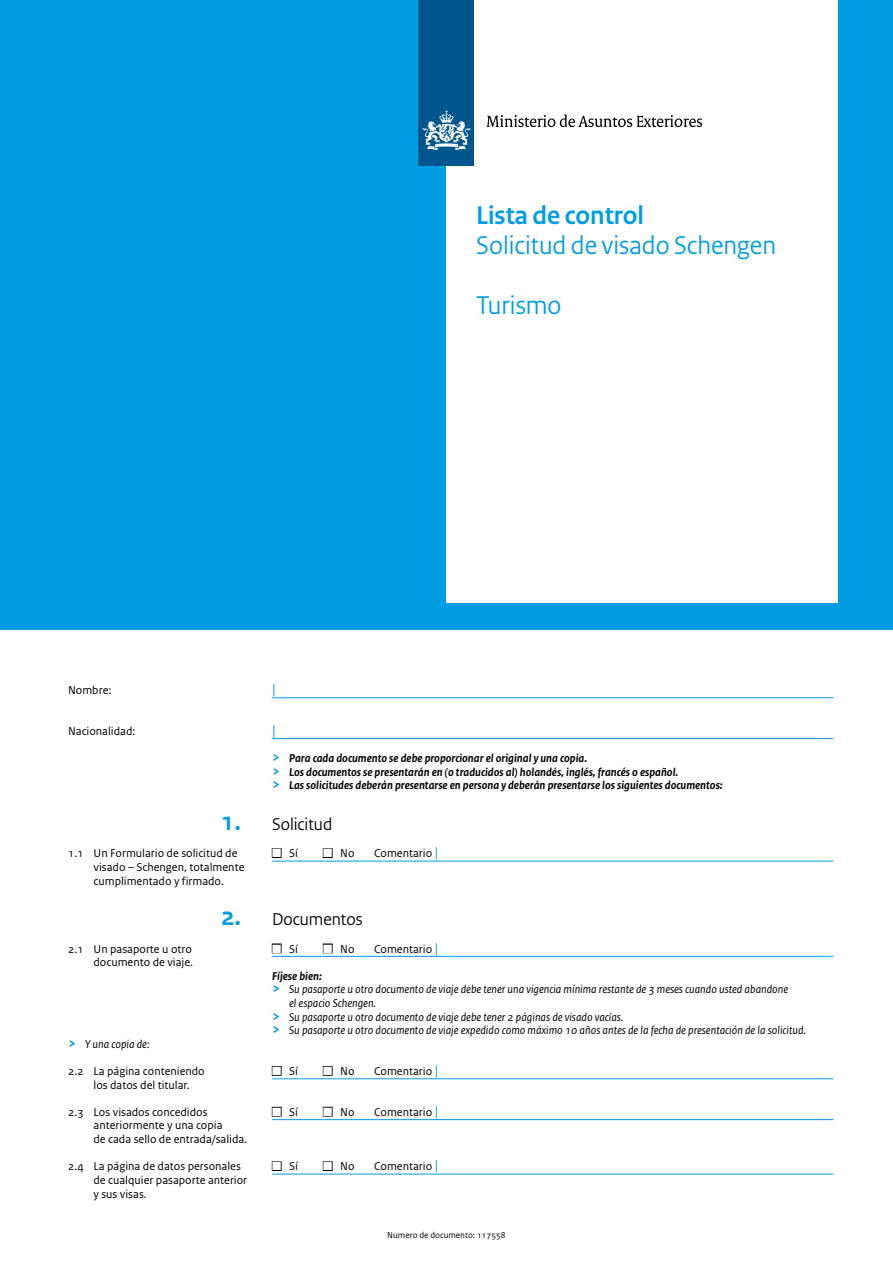
<style>
.page{position:relative;width:893px;height:1263px;background:#fff}
.page>*{position:absolute;margin:0;border:0;box-sizing:border-box;transform-origin:0 0}
._02_RO_Doc-specifica{font:27px "Rijksoverheid Sans Heading";color:#009de2}
._01_RO_Doc-naam{font:700 27px "Rijksoverheid Sans Heading";color:#009de2}
._05_RO_Rubriek{font:18px "Rijksoverheid Sans Heading";color:#000}
.t1{font:15px "Rijksoverheid Sans Text";color:#009de2}
._06_RO_Vraag{font:12px/13.6px "Rijksoverheid Sans Text";color:#000}
.t2{font:italic 12px "Rijksoverheid Sans Text";color:#000}
.t3{font:italic 700 12px/13.6px "Rijksoverheid Sans Text";color:#000}
.t4{font:9px "Rijksoverheid Sans Text";color:#000}
.s1{font-size:15px;color:#009de2}
.s2{font-style:normal;font-size:15px;color:#009de2}
.s3{font-weight:700;font-size:27px;color:#009de2}
.s4{color:#fff}
.s5{font-weight:700;font-style:normal;font-size:15px;color:#009de2}
</style>
<div class="page">
<div style="left:0;top:0;width:893px;height:629px;background:#009de2"></div>
<div style="left:446px;top:0;width:392px;height:602px;background:#fff"></div>
<div style="left:419px;top:0;width:55px;height:166px;background:#00568d"></div>
<svg style="left:423px;top:110px;width:47px;height:40px"></svg>
<svg style="left:486px;top:114px;width:216px;height:13px"></svg>
<hr style="left:272px;top:697px;width:561px;height:1px;background:#009de2">
<hr style="left:272px;top:738px;width:561px;height:1px;background:#009de2">
<hr style="left:272px;top:861px;width:561px;height:1px;background:#009de2">
<hr style="left:272px;top:956px;width:561px;height:1px;background:#009de2">
<hr style="left:272px;top:1078px;width:561px;height:1px;background:#009de2">
<hr style="left:272px;top:1119px;width:561px;height:1px;background:#009de2">
<hr style="left:272px;top:1174px;width:561px;height:1px;background:#009de2">
<div style="left:272px;top:848px;width:10px;height:10px;border:2px solid #000"></div>
<div style="left:323px;top:848px;width:10px;height:10px;border:2px solid #000"></div>
<div style="left:272px;top:943px;width:10px;height:10px;border:2px solid #000"></div>
<div style="left:323px;top:943px;width:10px;height:10px;border:2px solid #000"></div>
<div style="left:272px;top:1066px;width:10px;height:10px;border:2px solid #000"></div>
<div style="left:323px;top:1066px;width:10px;height:10px;border:2px solid #000"></div>
<div style="left:272px;top:1107px;width:10px;height:9px;border:2px solid #000"></div>
<div style="left:323px;top:1107px;width:10px;height:9px;border:2px solid #000"></div>
<div style="left:272px;top:1161px;width:10px;height:10px;border:2px solid #000"></div>
<div style="left:323px;top:1161px;width:10px;height:10px;border:2px solid #000"></div>
<p class="_01_RO_Doc-naam" style="left:476px;top:200px;width:169px">Lista de control</p>
<p class="_02_RO_Doc-specifica" style="left:476px;top:230px;width:301px">Solicitud de visado Schengen</p>
<p class="_02_RO_Doc-specifica" style="left:476px;top:290px;width:87px">Turismo</p>
<p class="_06_RO_Vraag" style="left:68px;top:683px;width:45px">Nombre:</p>
<p class="_06_RO_Vraag" style="left:68px;top:724px;width:69px">Nacionalidad:</p>
<p class="t1" style="left:272px;top:680px;width:5px">|</p>
<p class="t1" style="left:272px;top:721px;width:5px">|</p>
<p class="t3" style="left:272px;top:751px;width:452px"><span class="s1">&gt;</span> Para cada documento se debe proporcionar el original y una copia.<br><span class="s1">&gt;</span> Los documentos se presentarán en (o traducidos al) holandés, inglés, francés o español.<br><span class="s2">&gt;</span> Las solicitudes deberán presentarse en persona y deberán presentarse los siguientes documentos:</p>
<p class="_05_RO_Rubriek" style="left:221px;top:814px;width:113px"><span class="s3">1.</span> Solicitud</p>
<p class="_06_RO_Vraag" style="left:94px;top:847px;width:152px;text-indent:-26px">1.1 Un Formulario de solicitud de visado – Schengen, totalmente cumplimentado y firmado.</p>
<h2 class="_05_RO_Rubriek" style="left:221px;top:909px;width:143px"><span class="s3">2.</span> Documentos</h2>
<p class="_06_RO_Vraag" style="left:68px;top:942px;width:127px;text-align:right">2.1 Un pasaporte u otro documento de viaje.</p>
<p class="_06_RO_Vraag" style="left:272px;top:847px;width:27px"><span class="s4">■</span> Sí</p>
<p class="_06_RO_Vraag" style="left:323px;top:847px;width:33px"><span class="s4">■</span> No</p>
<p class="_06_RO_Vraag" style="left:374px;top:847px;width:66px">Comentario <span class="s1">|</span></p>
<p class="_06_RO_Vraag" style="left:272px;top:942px;width:27px"><span class="s4">■</span> Sí</p>
<p class="_06_RO_Vraag" style="left:323px;top:942px;width:33px"><span class="s4">■</span> No</p>
<p class="_06_RO_Vraag" style="left:374px;top:942px;width:66px">Comentario <span class="s1">|</span></p>
<p class="t3" style="left:272px;top:969px;width:51px">Fíjese bien:</p>
<p class="t2" style="left:272px;top:983px;width:518px"><span class="s5">&gt;</span> Su pasaporte u otro documento de viaje debe tener una vigencia mínima restante de 3 meses cuando usted abandone</p>
<p class="t2" style="left:289px;top:996px;width:88px">el espacio Schengen.</p>
<p class="t2" style="left:272px;top:1010px;width:353px"><span class="s5">&gt;</span> Su pasaporte u otro documento de viaje debe tener 2 páginas de visado vacías.</p>
<p class="t2" style="left:272px;top:1023px;width:535px"><span class="s5">&gt;</span> Su pasaporte u otro documento de viaje expedido como máximo 10 años antes de la fecha de presentación de la solicitud.</p>
<p class="_06_RO_Vraag" style="left:272px;top:1064px;width:27px"><span class="s4">■</span> Sí</p>
<p class="_06_RO_Vraag" style="left:323px;top:1064px;width:33px"><span class="s4">■</span> No</p>
<p class="_06_RO_Vraag" style="left:374px;top:1064px;width:66px">Comentario <span class="s1">|</span></p>
<p class="_06_RO_Vraag" style="left:272px;top:1105px;width:27px"><span class="s4">■</span> Sí</p>
<p class="_06_RO_Vraag" style="left:323px;top:1105px;width:33px"><span class="s4">■</span> No</p>
<p class="_06_RO_Vraag" style="left:374px;top:1105px;width:66px">Comentario <span class="s1">|</span></p>
<p class="t2" style="left:68px;top:1037px;width:83px"><span class="s5">&gt;</span> Y una copia de:</p>
<p class="_06_RO_Vraag" style="left:94px;top:1064px;width:113px;text-indent:-26px">2.2 La página conteniendo los datos del titular.</p>
<p class="_06_RO_Vraag" style="left:94px;top:1105px;width:155px;text-indent:-26px">2.3 Los visados concedidos anteriormente y una copia<br>de cada sello de entrada/salida.</p>
<p class="_06_RO_Vraag" style="left:94px;top:1160px;width:155px;text-indent:-26px">2.4 La página de datos personales de cualquier pasaporte anterior y sus visas.</p>
<p class="_06_RO_Vraag" style="left:272px;top:1160px;width:27px"><span class="s4">■</span> Sí</p>
<p class="_06_RO_Vraag" style="left:323px;top:1160px;width:33px"><span class="s4">■</span> No</p>
<p class="_06_RO_Vraag" style="left:374px;top:1160px;width:66px">Comentario <span class="s1">|</span></p>
<p class="t4" style="left:387px;top:1230px;width:120px">Numero de documento: 117558</p>
</div>
